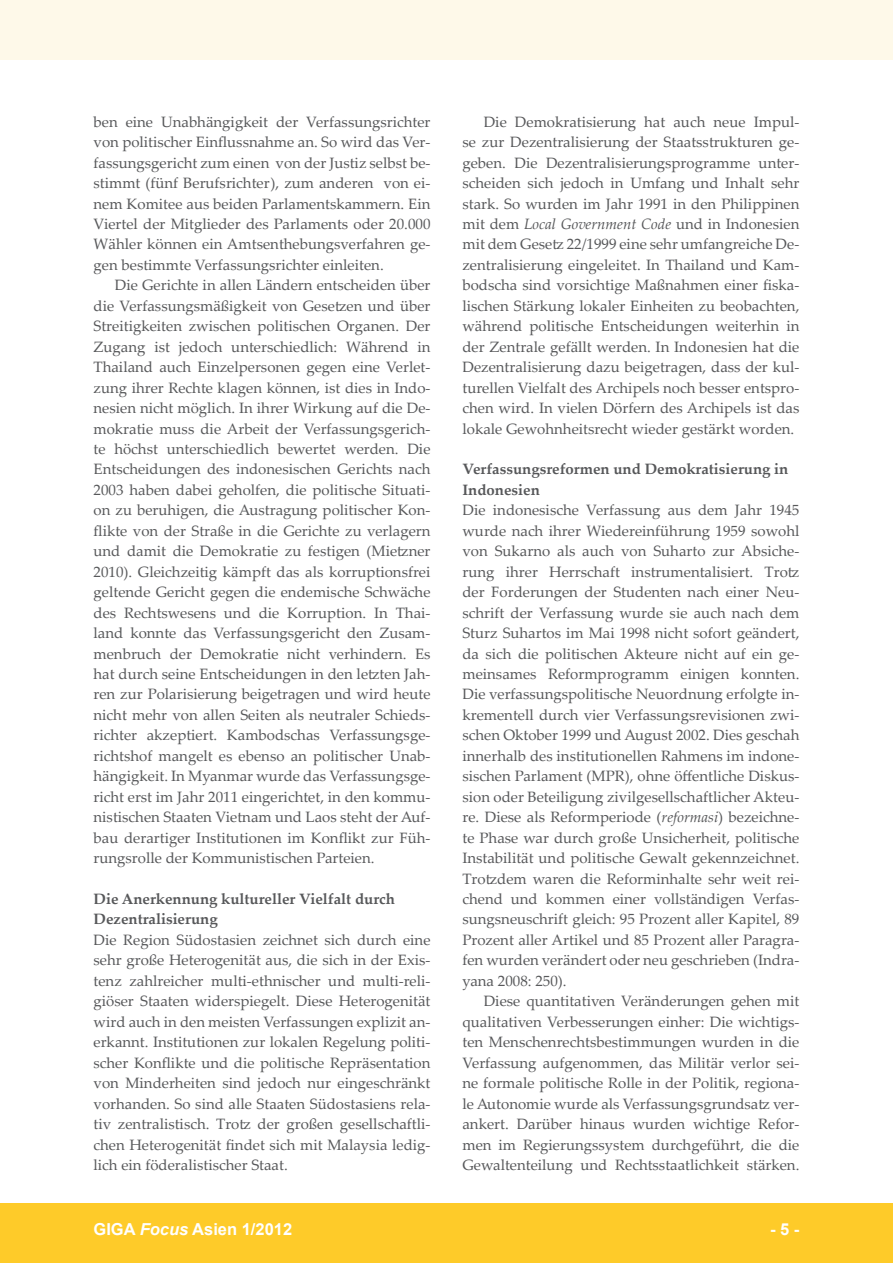
<style>
.page{position:relative;width:893px;height:1263px;background:#fff}
.page>*{position:absolute;margin:0;border:0;box-sizing:border-box;transform-origin:0 0}
.t1{font:700 16.5px "Arial";color:#fff}
.foc__text_fliesstext{font:15px/20.4px "Palatino Linotype";color:#57585a;text-align:justify}
.foc__text_1__absatz{font:15px/20.4px "Palatino Linotype";color:#57585a;text-align:justify}
.foc__text_ueberschri{font:700 15px/20.4px "Palatino Linotype";color:#57585a}
.s1{font-style:italic}
</style>
<div class="page">
<div style="left:0;top:1203px;width:893px;height:60px;background:#fecb29"></div>
<div style="left:0;top:1px;width:893px;height:59px;background:#fef9e9"></div>
<p class="foc__text_fliesstext" style="left:94px;top:111px;width:338px">ben eine Unabhängigkeit der Verfassungsrichter von politischer Einflussnahme an. So wird das Ver&shy;fassungsgericht zum einen von der Justiz selbst be&shy;stimmt (fünf Berufsrichter), zum anderen von ei&shy;nem Komitee aus beiden Parlamentskammern. Ein Viertel der Mitglieder des Parlaments oder 20.000<br>Wähler können ein Amtsenthebungsverfahren ge&shy;gen bestimmte Verfassungsrichter einleiten.</p>
<p class="foc__text_fliesstext" style="left:94px;top:274px;width:338px;text-indent:21px">Die Gerichte in allen Ländern entscheiden über die Verfassungsmäßigkeit von Gesetzen und über Streitigkeiten zwischen politischen Organen. Der Zugang ist jedoch unterschiedlich: Während in Thailand auch Einzelpersonen gegen eine Verlet&shy;zung ihrer Rechte klagen können, ist dies in Indo&shy;nesien nicht möglich. In ihrer Wirkung auf die De&shy;mokratie muss die Arbeit der Verfassungsgerich&shy;te höchst unterschiedlich bewertet werden. Die Entscheidungen des indonesischen Gerichts nach 2003 haben dabei geholfen, die politische Situati&shy;on zu beruhigen, die Austragung politischer Kon&shy;flikte von der Straße in die Gerichte zu verlagern und damit die Demokratie zu festigen (Mietzner 2010). Gleichzeitig kämpft das als korruptionsfrei geltende Gericht gegen die endemische Schwäche des Rechtswesens und die Korruption. In Thai&shy;land konnte das Verfassungsgericht den Zusam&shy;menbruch der Demokratie nicht verhindern. Es hat durch seine Entscheidungen in den letzten Jah&shy;ren zur Polarisierung beigetragen und wird heute nicht mehr von allen Seiten als neutraler Schieds&shy;richter akzeptiert. Kambodschas Verfassungsge&shy;richtshof mangelt es ebenso an politischer Unab&shy;hängigkeit. In Myanmar wurde das Verfassungsge&shy;richt erst im Jahr 2011 eingerichtet, in den kommu&shy;nistischen Staaten Vietnam und Laos steht der Auf&shy;bau derartiger Institutionen im Konflikt zur Füh&shy;rungsrolle der Kommunistischen Parteien.</p>
<p class="foc__text_ueberschri" style="left:94px;top:888px;width:303px">Die Anerkennung kultureller Vielfalt durch<br>Dezentralisierung</p>
<p class="foc__text_1__absatz" style="left:94px;top:929px;width:338px">Die Region Südostasien zeichnet sich durch eine sehr große Heterogenität aus, die sich in der Exis&shy;tenz zahlreicher multi-ethnischer und multi-reli&shy;giöser Staaten widerspiegelt. Diese Heterogenität wird auch in den meisten Verfassungen explizit an&shy;erkannt. Institutionen zur lokalen Regelung politi&shy;scher Konflikte und die politische Repräsentation von Minderheiten sind jedoch nur eingeschränkt vorhanden. So sind alle Staaten Südostasiens rela&shy;tiv zentralistisch. Trotz der großen gesellschaftli&shy;chen Heterogenität findet sich mit Malaysia ledig&shy;lich ein föderalistischer Staat.</p>
<p class="foc__text_fliesstext" style="left:462px;top:111px;width:338px;text-indent:21px">Die Demokratisierung hat auch neue Impul&shy;se zur Dezentralisierung der Staatsstrukturen ge&shy;geben. Die Dezentralisierungsprogramme unter&shy;scheiden sich jedoch in Umfang und Inhalt sehr stark. So wurden im Jahr 1991 in den Philippinen mit dem <span class="s1">Local Government Code</span> und in Indonesien mit dem Gesetz 22/1999 eine sehr umfangreiche De&shy;zentralisierung eingeleitet. In Thailand und Kam&shy;bodscha sind vorsichtige Maßnahmen einer fiska&shy;lischen Stärkung lokaler Einheiten zu beobachten, während politische Entscheidungen weiterhin in der Zentrale gefällt werden. In Indonesien hat die Dezentralisierung dazu beigetragen, dass der kul&shy;turellen Vielfalt des Archipels noch besser entspro&shy;chen wird. In vielen Dörfern des Archipels ist das lokale Gewohnheitsrecht wieder gestärkt worden.</p>
<p class="foc__text_ueberschri" style="left:462px;top:459px;width:327px">Verfassungsreformen und Demokratisierung in<br>Indonesien</p>
<p class="foc__text_1__absatz" style="left:462px;top:499px;width:338px">Die indonesische Verfassung aus dem Jahr 1945 wurde nach ihrer Wiedereinführung 1959 sowohl von Sukarno als auch von Suharto zur Absiche&shy;rung ihrer Herrschaft instrumentalisiert. Trotz der Forderungen der Studenten nach einer Neu&shy;schrift der Verfassung wurde sie auch nach dem Sturz Suhartos im Mai 1998 nicht sofort geändert, da sich die politischen Akteure nicht auf ein ge&shy;meinsames Reformprogramm einigen konnten.<br>Die verfassungspolitische Neuordnung erfolgte in&shy;krementell durch vier Verfassungsrevisionen zwi&shy;schen Oktober 1999 und August 2002. Dies geschah innerhalb des institutionellen Rahmens im indone&shy;sischen Parlament (MPR), ohne öffentliche Diskus&shy;sion oder Beteiligung zivilgesellschaftlicher Akteu&shy;re. Diese als Reformperiode (<span class="s1">reformasi</span>) bezeichne&shy;te Phase war durch große Unsicherheit, politische Instabilität und politische Gewalt gekennzeichnet.<br>Trotzdem waren die Reforminhalte sehr weit rei&shy;chend und kommen einer vollständigen Verfas&shy;sungsneuschrift gleich: 95 Prozent aller Kapitel, 89<br>Prozent aller Artikel und 85 Prozent aller Paragra&shy;fen wurden verändert oder neu geschrieben (Indra&shy;yana 2008: 250).</p>
<p class="foc__text_fliesstext" style="left:462px;top:990px;width:338px;text-indent:21px">Diese quantitativen Veränderungen gehen mit qualitativen Verbesserungen einher: Die wichtigs&shy;ten Menschenrechtsbestimmungen wurden in die Verfassung aufgenommen, das Militär verlor sei&shy;ne formale politische Rolle in der Politik, regiona&shy;le Autonomie wurde als Verfassungsgrundsatz ver&shy;ankert. Darüber hinaus wurden wichtige Refor&shy;men im Regierungssystem durchgeführt, die die Gewaltenteilung und Rechtsstaatlichkeit stärken.</p>
<p class="t1" style="left:94px;top:1218px;width:200px">GIGA <span class="s1">Focus</span> Asien 1/2012</p>
<p class="t1" style="left:770px;top:1218px;width:31px">- 5 -</p>
</div>
